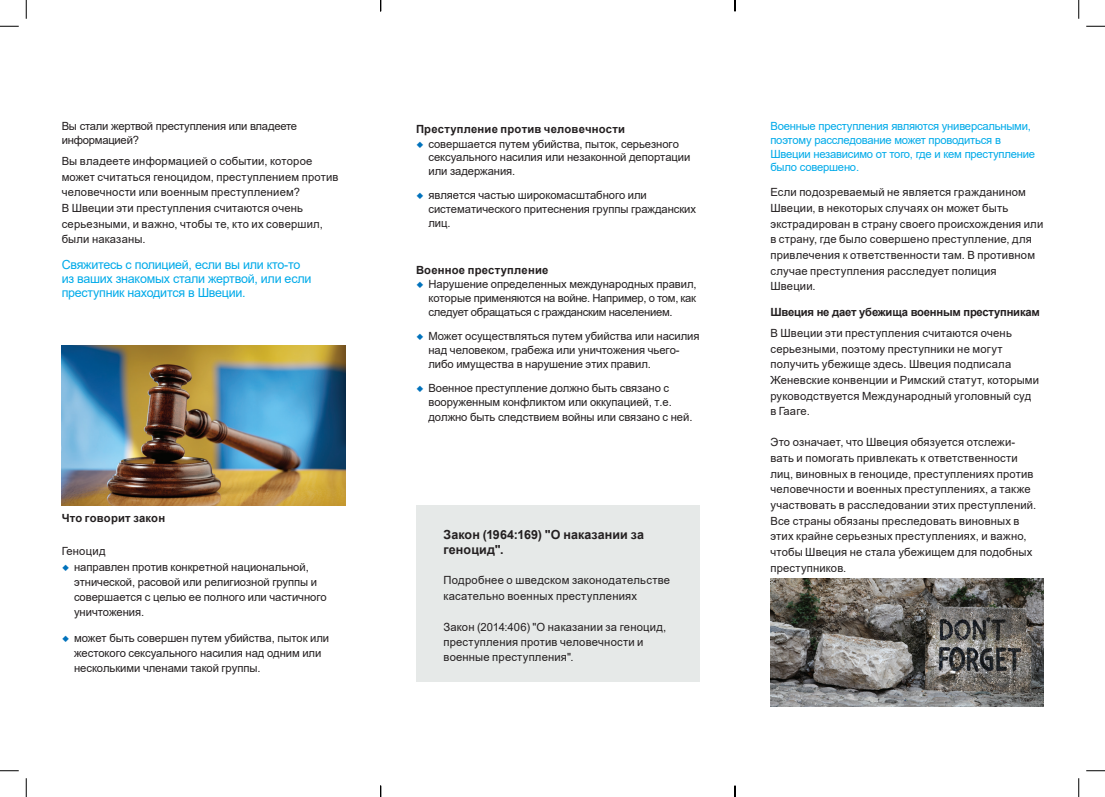
<style>
.page{position:relative;width:1105px;height:797px;background:#fff}
.page>*{position:absolute;margin:0;border:0;box-sizing:border-box;transform-origin:0 0}
.t1{font:12.5px/13.8px "Arial";letter-spacing:-.02em;color:#00aae9}
.t2{font:700 12.5px/15px "Arial";letter-spacing:.01em;color:#231f20}
.t3{font:11.25px/15.6px "Arial";letter-spacing:.01em;color:#231f20}
.t4{font:11.25px/13.8px "Arial";letter-spacing:-.02em;color:#00aae9}
.t5{font:700 11.25px "Arial";letter-spacing:.015em;color:#231f20}
.t6{font:11.25px/13.8px "Arial";letter-spacing:-.02em;color:#231f20}
.t7{font:700 11.25px "Arial";letter-spacing:-.02em;color:#231f20}
</style>
<div class="page">
<div style="left:416px;top:505px;width:283px;height:177px;background:#e6e9e8"></div>
<img style="left:62px;top:346px;width:283px;height:159px">
<img style="left:770px;top:578px;width:273px;height:128px">
<svg style="left:0;top:25px;width:19px;height:2px"></svg>
<svg style="left:1086px;top:25px;width:19px;height:2px"></svg>
<svg style="left:0;top:770px;width:19px;height:1px"></svg>
<svg style="left:1086px;top:770px;width:19px;height:1px"></svg>
<svg style="left:25px;top:0;width:2px;height:19px"></svg>
<svg style="left:25px;top:778px;width:2px;height:19px"></svg>
<svg style="left:1078px;top:0;width:1px;height:19px"></svg>
<svg style="left:1078px;top:778px;width:1px;height:19px"></svg>
<svg style="left:380px;top:785px;width:1px;height:12px"></svg>
<svg style="left:734px;top:0;width:2px;height:11px"></svg>
<svg style="left:734px;top:785px;width:2px;height:12px"></svg>
<p class="t6" style="left:62px;top:119px;width:237px">Вы стали жертвой преступления или владеете информацией?</p>
<p class="t3" style="left:62px;top:153px;width:278px">Вы владеете информацией о событии, которое может считаться геноцидом, преступлением против человечности или военным преступлением?<br>В Швеции эти преступления считаются очень серьезными, и важно, чтобы те, кто их совершил, были наказаны.</p>
<p class="t1" style="left:62px;top:258px;width:251px">Свяжитесь с полицией, если вы или кто-то из ваших знакомых стали жертвой, или если преступник находится в Швеции.</p>
<p class="t5" style="left:62px;top:510px;width:105px">Что говорит закон</p>
<p class="t3" style="left:74px;top:543px;width:254px;line-height:15.1px;text-indent:-12px">Геноцид<br>направлен против конкретной национальной, этнической, расовой или религиозной группы и совершается с целью ее полного или частичного уничтожения.</p>
<p class="t3" style="left:74px;top:630px;width:257px;line-height:15.2px">может быть совершен путем убийства, пыток или жестокого сексуального насилия над одним или несколькими членами такой группы.</p>
<p class="t5" style="left:416px;top:121px;width:210px">Преступление против человечности</p>
<p class="t3" style="left:428px;top:137px;width:263px;line-height:13.8px">совершается путем убийства, пыток, серьезного сексуального насилия или незаконной депортации или задержания.</p>
<p class="t3" style="left:428px;top:188px;width:269px;line-height:13.8px">является частью широкомасштабного или систематического притеснения группы гражданских лиц.</p>
<p class="t5" style="left:416px;top:262px;width:134px">Военное преступление</p>
<p class="t3" style="left:428px;top:277px;width:270px;line-height:13.8px;text-align:justify">Нарушение определенных международных правил, которые применяются на войне. Например, о том, как следует обращаться с гражданским населением.</p>
<p class="t3" style="left:428px;top:329px;width:273px;line-height:13.8px">Может осуществляться путем убийства или насилия над человеком, грабежа или уничтожения чьего&shy;либо имущества в нарушение этих правил.</p>
<p class="t3" style="left:428px;top:381px;width:245px;line-height:13.8px">Военное преступление должно быть связано с вооруженным конфликтом или оккупацией, т.е.</p>
<p class="t3" style="left:428px;top:409px;width:265px">должно быть следствием войны или связано с ней.</p>
<p class="t2" style="left:443px;top:527px;width:202px">Закон (1964:169) "О наказании за геноцид".</p>
<p class="t3" style="left:443px;top:572px;width:228px">Подробнее о шведском законодательстве касательно военных преступлениях</p>
<p class="t3" style="left:443px;top:619px;width:224px;line-height:15px">Закон (2014:406) "О наказании за геноцид, преступления против человечности и военные преступления".</p>
<p class="t4" style="left:770px;top:119px;width:266px">Военные преступления являются универсальными, поэтому расследование может проводиться в Швеции независимо от того, где и кем преступление было совершено.</p>
<p class="t3" style="left:770px;top:184px;width:274px">Если подозреваемый не является гражданином Швеции, в некоторых случаях он может быть экстрадирован в страну своего происхождения или в страну, где было совершено преступление, для привлечения к ответственности там. В противном случае преступления расследует полиция Швеции.</p>
<p class="t7" style="left:770px;top:304px;width:271px">Швеция не дает убежища военным преступникам</p>
<p class="t3" style="left:770px;top:325px;width:270px">В Швеции эти преступления считаются очень серьезными, поэтому преступники не могут получить убежище здесь. Швеция подписала Женевские конвенции и Римский статут, которыми руководствуется Международный уголовный суд в Гааге.</p>
<p class="t3" style="left:770px;top:434px;width:267px">Это означает, что Швеция обязуется отслежи&shy;вать и помогать привлекать к ответственности лиц, виновных в геноциде, преступлениях против человечности и военных преступлениях, а также участвовать в расследовании этих преступлений.<br>Все страны обязаны преследовать виновных в этих крайне серьезных преступлениях, и важно, чтобы Швеция не стала убежищем для подобных преступников.</p>
</div>
